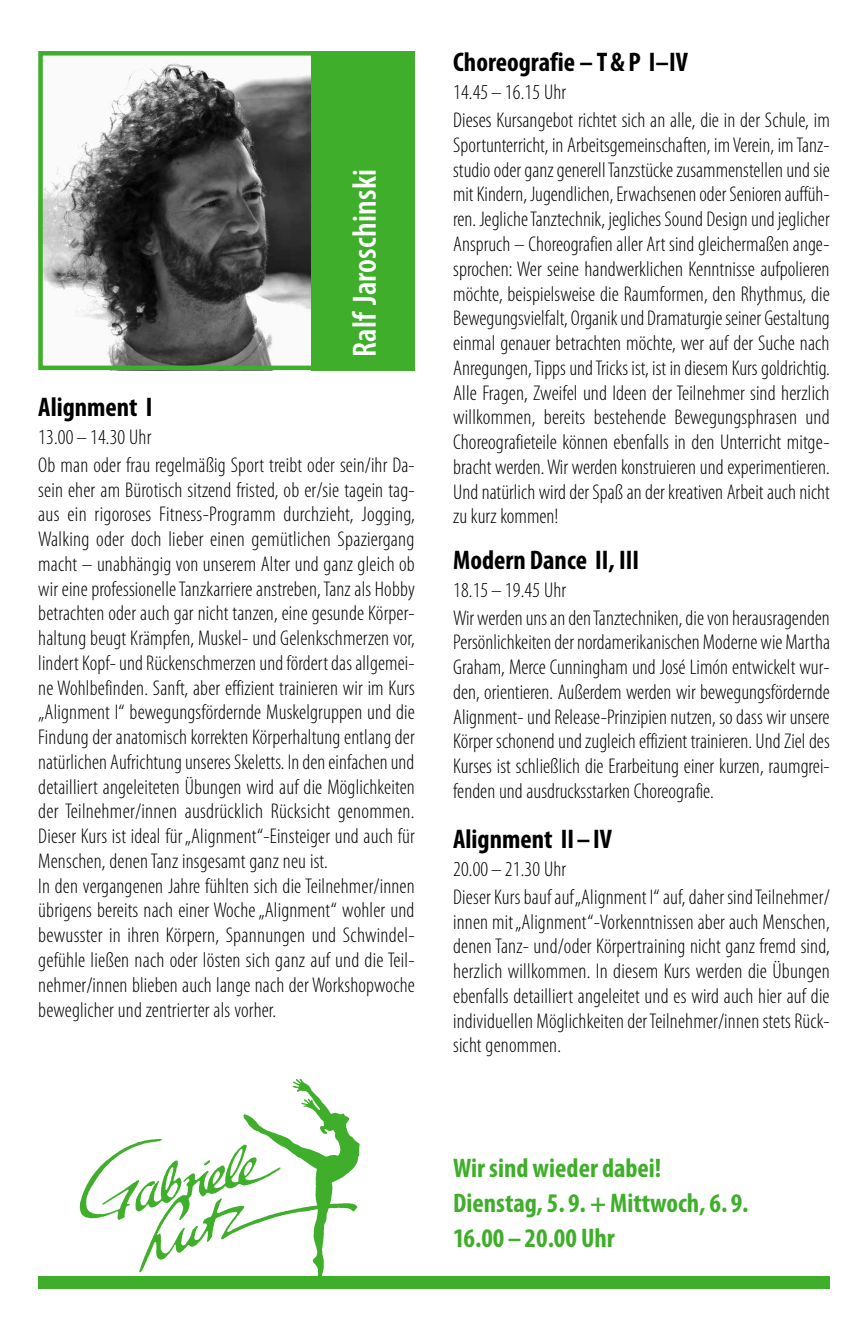
<style>
.page{position:relative;width:868px;height:1340px;background:#fff}
.page>*{position:absolute;margin:0;border:0;box-sizing:border-box;transform-origin:0 0}
.t1{font:600 condensed 33.75px "Myriad Pro";letter-spacing:.01em;color:#fff}
.t2{font:700 condensed 27px "Myriad Pro";color:#000}
.t3{font:700 condensed 27px/35.3px "Myriad Pro";color:#3fae2a}
.t4{font:300 condensed 21.38px/24.8px "Myriad Pro";letter-spacing:.01em;color:#000}
</style>
<div class="page">
<div style="left:38px;top:1276px;width:791px;height:12px;background:#3fae2a"></div>
<img style="left:43px;top:61px;width:268px;height:304px">
<div style="left:38px;top:51px;width:283px;height:319px;border:4px solid #3fae2a"></div>
<div style="left:311px;top:51px;width:104px;height:319px;background:#3fae2a"></div>
<img style="left:79px;top:1078px;width:281px;height:198px">
<h1 class="t1" style="left:346px;top:357px;width:190px;rotate:-90deg">Ralf Jaroschinski</h1>
<p class="t2" style="left:38px;top:392px;width:116px">Alignment I</p>
<p class="t4" style="left:38px;top:423px;width:378px;line-height:27.9px">13.00 – 14.30 Uhr<br>Ob man oder frau regelmäßig Sport treibt oder sein/ihr Da-</p>
<p class="t4" style="left:38px;top:477px;width:378px">sein eher am Bürotisch sitzend fristed, ob er/sie tagein tag&shy;aus ein rigoroses Fitness-Programm durchzieht, Jogging, Walking oder doch lieber einen gemütlichen Spaziergang macht – unabhängig von unserem Alter und ganz gleich ob wir eine professionelle Tanzkarriere anstreben, Tanz als Hobby betrachten oder auch gar nicht tanzen, eine gesunde Körper&shy;haltung beugt Krämpfen, Muskel- und Gelenkschmerzen vor, lindert Kopf- und Rückenschmerzen und fördert das allgemei&shy;ne Wohlbefinden. Sanft, aber effizient trainieren wir im Kurs „Alignment I“ bewegungsfördernde Muskelgruppen und die Findung der anatomisch korrekten Körperhaltung entlang der natürlichen Aufrichtung unseres Skeletts. In den einfachen und detailliert angeleiteten Übungen wird auf die Möglichkeiten der Teilnehmer/innen ausdrücklich Rücksicht genommen.<br>Dieser Kurs ist ideal für „Alignment“-Einsteiger und auch für Menschen, denen Tanz insgesamt ganz neu ist.<br>In den vergangenen Jahre fühlten sich die Teilnehmer/innen übrigens bereits nach einer Woche „Alignment“ wohler und bewusster in ihren Körpern, Spannungen und Schwindel&shy;gefühle ließen nach oder lösten sich ganz auf und die Teil&shy;nehmer/innen blieben auch lange nach der Workshopwoche beweglicher und zentrierter als vorher.</p>
<p class="t2" style="left:453px;top:47px;width:236px">Choreografie – T&amp;P I–IV</p>
<p class="t4" style="left:453px;top:79px;width:378px;line-height:27.9px">14.45 – 16.15 Uhr<br>Dieses Kursangebot richtet sich an alle, die in der Schule, im</p>
<p class="t4" style="left:453px;top:133px;width:378px;text-align:justify">Sportunterricht, in Arbeitsgemeinschaften, im Verein, im Tanz&shy;studio oder ganz generell Tanzstücke zusammenstellen und sie mit Kindern, Jugendlichen, Erwachsenen oder Senioren auffüh&shy;ren. Jegliche Tanztechnik, jegliches Sound Design und jeglicher Anspruch – Choreografien aller Art sind gleichermaßen ange&shy;sprochen: Wer seine handwerklichen Kenntnisse aufpolieren möchte, beispielsweise die Raumformen, den Rhythmus, die Bewegungsvielfalt, Organik und Dramaturgie seiner Gestaltung einmal genauer betrachten möchte, wer auf der Suche nach Anregungen, Tipps und Tricks ist, ist in diesem Kurs goldrichtig.<br>Alle Fragen, Zweifel und Ideen der Teilnehmer sind herzlich willkommen, bereits bestehende Bewegungsphrasen und Choreografieteile können ebenfalls in den Unterricht mitge&shy;bracht werden. Wir werden konstruieren und experimentieren.<br>Und natürlich wird der Spaß an der kreativen Arbeit auch nicht zu kurz kommen!</p>
<p class="t2" style="left:453px;top:544px;width:187px">Modern Dance II, III</p>
<p class="t4" style="left:453px;top:576px;width:378px;line-height:27.9px">18.15 – 19.45 Uhr<br>Wir werden uns an den Tanztechniken, die von herausragenden</p>
<p class="t4" style="left:453px;top:630px;width:378px;text-align:justify">Persönlichkeiten der nordamerikanischen Moderne wie Martha Graham, Merce Cunningham und José Limón entwickelt wur&shy;den, orientieren. Außerdem werden wir bewegungsfördernde Alignment- und Release-Prinzipien nutzen, so dass wir unsere Körper schonend und zugleich effizient trainieren. Und Ziel des Kurses ist schließlich die Erarbeitung einer kurzen, raumgrei&shy;fenden und ausdrucksstarken Choreografie.</p>
<p class="t2" style="left:453px;top:824px;width:160px">Alignment II–IV</p>
<p class="t4" style="left:453px;top:855px;width:378px;line-height:27.9px">20.00 – 21.30 Uhr<br>Dieser Kurs bauf auf „Alignment I“ auf, daher sind Teilnehmer/</p>
<p class="t4" style="left:453px;top:909px;width:378px;text-align:justify">innen mit „Alignment“-Vorkenntnissen aber auch Menschen, denen Tanz- und/oder Körpertraining nicht ganz fremd sind, herzlich willkommen. In diesem Kurs werden die Übungen ebenfalls detailliert angeleitet und es wird auch hier auf die individuellen Möglichkeiten der Teilnehmer/innen stets Rück&shy;sicht genommen.</p>
<p class="t3" style="left:453px;top:1150px;width:297px">Wir sind wieder dabei!<br>Dienstag, 5. 9. + Mittwoch, 6. 9.<br>16.00– 20.00 Uhr</p>
</div>
